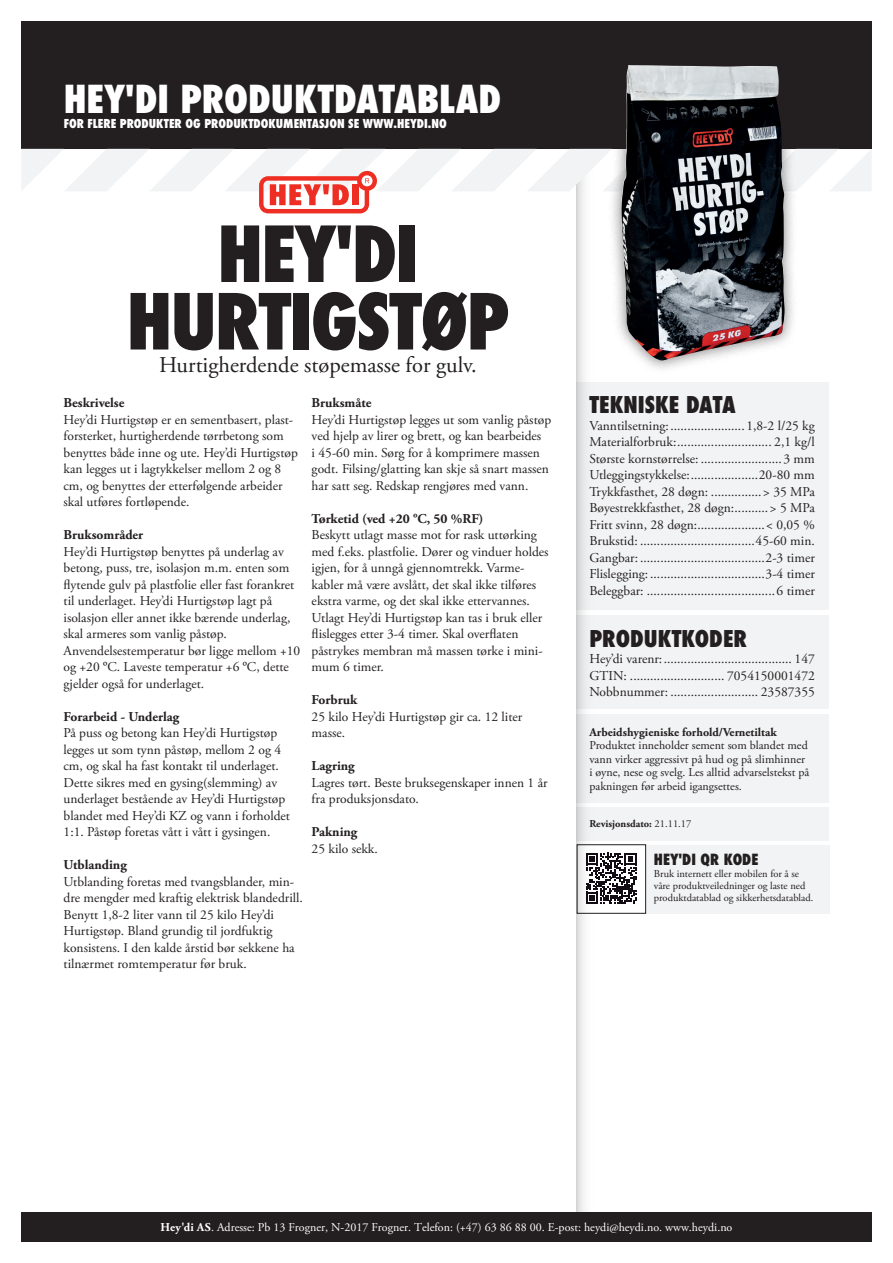
<style>
.page{position:relative;width:893px;height:1263px;background:#fff}
.page>*{position:absolute;margin:0;border:0;box-sizing:border-box;transform-origin:0 0}
.t1{font:800 condensed 75px/67.5px "Futura";letter-spacing:-.025em;color:#231f20;text-align:center}
.t2{font:800 condensed 37.5px "Futura";color:#fff}
.t3{font:22.5px "Adobe Garamond Pro";color:#231f20}
.t4{font:800 condensed 22.5px "Futura";color:#231f20}
.t5{font:800 condensed 15px "Futura";color:#231f20}
.t6{font:13.5px/16.5px "Adobe Garamond Pro";color:#231f20}
.t7{font:700 13.5px "Adobe Garamond Pro";color:#231f20}
.t8{font:12px/13.5px "Adobe Garamond Pro";color:#231f20}
.t9{font:12px "Adobe Garamond Pro";color:#fff}
.t10{font:800 condensed 12px "Futura";color:#fff}
.t11{font:700 12px "Adobe Garamond Pro";color:#231f20}
.t12{font:10.5px/12px "Adobe Garamond Pro";color:#231f20}
.t13{font:700 10.5px "Adobe Garamond Pro";color:#231f20}
.s1{font-family:"Times New Roman"}
.s2{font-weight:700}
.s3{font-family:"Times New Roman";font-weight:700}
.s4{font-weight:400}
</style>
<div class="page">
<div style="left:21px;top:21px;width:851px;height:128px;background:#231f20"></div>
<div style="left:21px;top:1212px;width:851px;height:30px;background:#231f20"></div>
<div style="left:577px;top:844px;width:69px;height:70px;border:1px solid #231f20"></div>
<div style="left:646px;top:845px;width:183px;height:69px;background:#f2f3f4"></div>
<svg style="left:598px;top:853px;width:39px;height:51px"></svg>
<div style="left:577px;top:807px;width:252px;height:33px;background:#f2f3f4"></div>
<div style="left:577px;top:382px;width:252px;height:228px;background:#f2f3f4"></div>
<div style="left:577px;top:616px;width:252px;height:93px;background:#f2f3f4"></div>
<div style="left:577px;top:714px;width:252px;height:89px;background:#f2f3f4"></div>
<svg style="left:577px;top:213px;width:21px;height:999px"></svg>
<svg style="left:22px;top:149px;width:849px;height:64px"></svg>
<div style="left:607px;top:51px;width:192px;height:323px;background:#231f20;opacity:.5"></div>
<img style="left:621px;top:65px;width:164px;height:296px">
<h2 class="t2" style="left:64px;top:73px;width:439px">HEY'DI PRODUKTDATABLAD</h2>
<p class="t10" style="left:64px;top:115px;width:385px">FOR FLERE PRODUKTER OG PRODUKTDOKUMENTASJON SE WWW.HEYDI.NO</p>
<h1 class="t1" style="left:127px;top:221px;width:384px">HEY'DI<br>HURTIGSTØP</h1>
<h3 class="t3" style="left:159px;top:351px;width:319px">Hurtigherdende støpemasse for gulv.</h3>
<p class="t7" style="left:64px;top:395px;width:62px">Beskrivelse</p>
<p class="t6" style="left:64px;top:412px;width:236px">Hey’di Hurtigstøp er en sementbasert, plast&shy;forsterket, hurtigherdende tørrbetong som benyttes både inne og ute. Hey’di Hurtigstøp kan legges ut i lagtykkelser mellom 2 og 8 cm, og benyttes der etterfølgende arbeider skal utføres fortløpende.</p>
<p class="t7" style="left:64px;top:527px;width:81px">Bruksområder</p>
<p class="t6" style="left:64px;top:544px;width:238px">Hey’di Hurtigstøp benyttes på underlag av betong, puss, tre, isolasjon m.m. enten som flytende gulv på plastfolie eller fast forankret til underlaget. Hey’di Hurtigstøp lagt på isolasjon eller annet ikke bærende underlag, skal armeres som vanlig påstøp.<br>Anvendelsestemperatur bør ligge mellom +10 og +20 <span class="s1">º</span>C. Laveste temperatur +6 <span class="s1">º</span>C, dette gjelder også for underlaget.</p>
<p class="t7" style="left:64px;top:709px;width:117px">Forarbeid - Underlag</p>
<p class="t6" style="left:64px;top:725px;width:228px">På puss og betong kan Hey’di Hurtigstøp legges ut som tynn påstøp, mellom 2 og 4 cm, og skal ha fast kontakt til underlaget.<br>Dette sikres med en gysing(slemming) av underlaget bestående av Hey’di Hurtigstøp blandet med Hey’di KZ og vann i forholdet 1:1. Påstøp foretas vått i vått i gysingen.</p>
<p class="t7" style="left:64px;top:857px;width:65px">Utblanding</p>
<p class="t6" style="left:64px;top:874px;width:241px">Utblanding foretas med tvangsblander, min&shy;dre mengder med kraftig elektrisk blandedrill.<br>Benytt 1,8-2 liter vann til 25 kilo Hey’di Hurtigstøp. Bland grundig til jordfuktig konsistens. I den kalde årstid bør sekkene ha tilnærmet romtemperatur før bruk.</p>
<p class="t7" style="left:312px;top:395px;width:61px">Bruksmåte</p>
<p class="t6" style="left:312px;top:412px;width:241px">Hey’di Hurtigstøp legges ut som vanlig påstøp ved hjelp av lirer og brett, og kan bearbeides<br>i 45-60 min. Sørg for å komprimere massen godt. Filsing/glatting kan skje så snart massen har satt seg. Redskap rengjøres med vann.</p>
<p class="t6" style="left:312px;top:511px;width:239px"><span class="s2">Tørketid (ved +20</span> <span class="s3">º</span><span class="s2">C, 50 %RF)<br></span>Beskytt utlagt masse mot for rask uttørking med f.eks. plastfolie. Dører og vinduer holdes igjen, for å unngå gjennomtrekk. Varme&shy;kabler må være avslått, det skal ikke tilføres ekstra varme, og det skal ikke ettervannes.<br>Utlagt Hey’di Hurtigstøp kan tas i bruk eller flislegges etter 3-4 timer. Skal overflaten påstrykes membran må massen tørke i mini&shy;mum 6 timer.</p>
<p class="t7" style="left:312px;top:692px;width:47px">Forbruk</p>
<p class="t6" style="left:312px;top:709px;width:212px">25 kilo Hey’di Hurtigstøp gir ca. 12 liter masse.</p>
<p class="t7" style="left:312px;top:758px;width:45px">Lagring</p>
<p class="t6" style="left:312px;top:775px;width:238px">Lagres tørt. Beste bruksegenskaper innen 1 år fra produksjonsdato.</p>
<p class="t7" style="left:312px;top:824px;width:47px">Pakning</p>
<p class="t6" style="left:312px;top:841px;width:68px">25 kilo sekk.</p>
<h3 class="t4" style="left:589px;top:389px;width:148px">TEKNISKE DATA</h3>
<p class="t6" style="left:589px;top:417px;width:227px;text-align:justify">Vanntilsetning:......................1,8-2 l/25 kg Materialforbruk:............................ 2,1 kg/l Største kornstørrelse: ........................3 mm Utleggingstykkelse:....................20-80 mm Trykkfasthet, 28 døgn: ...............&gt; 35 MPa Bøyestrekkfasthet, 28 døgn:..........&gt; 5 MPa Fritt svinn, 28 døgn:....................&lt; 0,05 % Brukstid: ..................................45-60 min.<br>Gangbar: .....................................2-3 timer Flislegging: ..................................3-4 timer Beleggbar: ......................................6 timer</p>
<h3 class="t4" style="left:589px;top:623px;width:159px">PRODUKTKODER</h3>
<p class="t6" style="left:589px;top:651px;width:227px;text-align:justify">Hey’di varenr:...................................... 147<br>GTIN: ............................ 7054150001472<br>Nobbnummer: .......................... 23587355</p>
<p class="t11" style="left:589px;top:725px;width:189px">Arbeidshygieniske forhold/Vernetiltak</p>
<p class="t8" style="left:589px;top:739px;width:221px">Produktet inneholder sement som blandet med vann virker aggressivt på hud og på slimhinner i øyne, nese og svelg. Les alltid advarselstekst på pakningen før arbeid igangsettes.</p>
<p class="t13" style="left:589px;top:818px;width:103px">Revisjonsdato: <span class="s4">21.11.17</span></p>
<p class="t5" style="left:654px;top:849px;width:106px">HEY'DI QR KODE</p>
<p class="t12" style="left:654px;top:868px;width:161px">Bruk internett eller mobilen for å se våre produktveiledninger og laste ned produktdatablad og sikkerhetsdatablad.</p>
<p class="t9" style="left:161px;top:1220px;width:573px"><span class="s2">Hey'di AS</span>. Adresse: Pb 13 Frogner, N-2017 Frogner. Telefon: (+47) 63 86 88 00. E-post: heydi@heydi.no. www.heydi.no</p>
</div>
